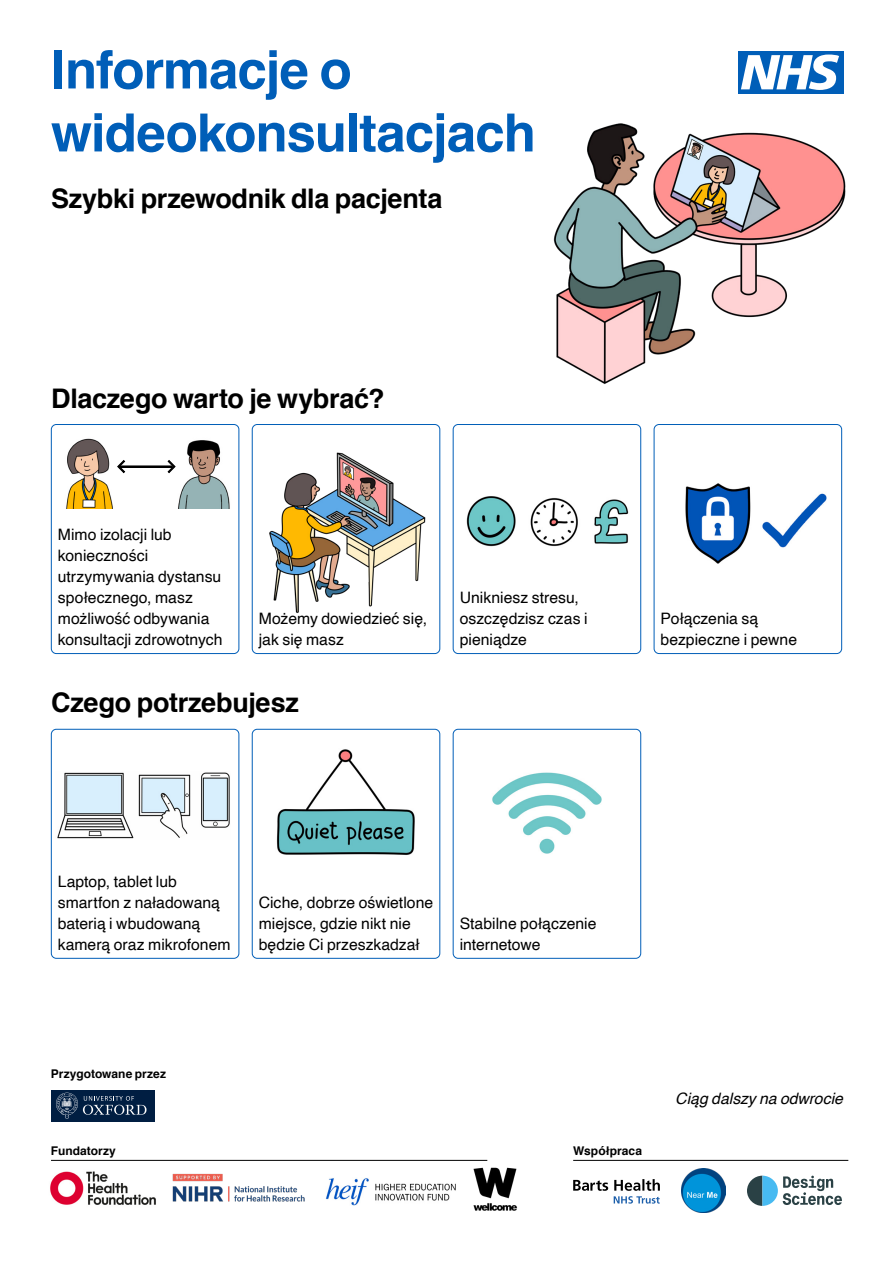
<style>
.page{position:relative;width:893px;height:1263px;background:#fff}
.page>*{position:absolute;margin:0;border:0;box-sizing:border-box;transform-origin:0 0}
.t1{font:700 52.8px/63px "Helvetica";letter-spacing:-.02em;color:#005eb8}
.t2{font:700 27px "Helvetica";letter-spacing:-.01em;color:#000}
.t3{font:15.75px/21px "Helvetica";color:#000}
.t4{font:italic 15.75px "Helvetica";color:#000}
.t5{font:700 12px "Helvetica";letter-spacing:.005em;color:#000}
</style>
<div class="page">
<div style="left:51px;top:729px;width:188px;height:229px;border:1px solid #005eb8;border-radius:5px"></div>
<div style="left:51px;top:424px;width:188px;height:230px;border:1px solid #005eb8;border-radius:5px"></div>
<div style="left:252px;top:729px;width:188px;height:229px;border:1px solid #005eb8;border-radius:5px"></div>
<div style="left:252px;top:424px;width:188px;height:230px;border:1px solid #005eb8;border-radius:5px"></div>
<div style="left:453px;top:729px;width:188px;height:229px;border:1px solid #005eb8;border-radius:5px"></div>
<div style="left:453px;top:424px;width:188px;height:230px;border:1px solid #005eb8;border-radius:5px"></div>
<div style="left:654px;top:424px;width:188px;height:230px;border:1px solid #005eb8;border-radius:5px"></div>
<img style="left:57px;top:772px;width:173px;height:67px">
<img style="left:553px;top:123px;width:293px;height:261px">
<div style="left:738px;top:51px;width:105px;height:43px;background:#005eb8"></div>
<svg style="left:741px;top:55px;width:98px;height:35px"></svg>
<img style="left:276px;top:749px;width:139px;height:106px">
<img style="left:492px;top:772px;width:110px;height:82px">
<img style="left:66px;top:438px;width:47px;height:71px">
<img style="left:178px;top:440px;width:52px;height:69px">
<svg style="left:167px;top:460px;width:9px;height:14px"></svg>
<div style="left:120px;top:465px;width:53px;height:3px;border:1px solid #000"></div>
<svg style="left:117px;top:460px;width:9px;height:14px"></svg>
<img style="left:685px;top:483px;width:142px;height:81px">
<img style="left:466px;top:496px;width:163px;height:51px">
<img style="left:269px;top:452px;width:157px;height:161px">
<svg style="left:573px;top:1179px;width:87px;height:24px"></svg>
<svg style="left:747px;top:1176px;width:95px;height:30px"></svg>
<img style="left:172px;top:1173px;width:133px;height:29px">
<img style="left:465px;top:1159px;width:53px;height:52px">
<img style="left:375px;top:1183px;width:81px;height:18px">
<img style="left:325px;top:1178px;width:44px;height:27px">
<img style="left:681px;top:1169px;width:44px;height:44px">
<hr style="left:51px;top:1160px;width:436px;height:1px;background:#000">
<hr style="left:573px;top:1160px;width:275px;height:1px;background:#000">
<img style="left:50px;top:1171px;width:106px;height:34px">
<div style="left:51px;top:1090px;width:103px;height:32px;background:#001e42"></div>
<svg style="left:56px;top:1093px;width:91px;height:26px"></svg>
<h1 class="t1" style="left:51px;top:39px;width:486px">Informacje o wideokonsultacjach</h1>
<h2 class="t2" style="left:51px;top:177px;width:393px">Szybki przewodnik dla pacjenta</h2>
<h2 class="t2" style="left:51px;top:377px;width:335px">Dlaczego warto je wybrać?</h2>
<p class="t3" style="left:58px;top:524px;width:166px">Mimo izolacji lub konieczności utrzymywania dystansu społecznego, masz możliwość odbywania konsultacji zdrowotnych</p>
<p class="t3" style="left:259px;top:609px;width:170px">Możemy dowiedzieć się, jak się masz</p>
<h2 class="t2" style="left:51px;top:681px;width:249px">Czego potrzebujesz</h2>
<p class="t3" style="left:460px;top:587px;width:129px">Unikniesz stresu, oszczędzisz czas i pieniądze</p>
<p class="t3" style="left:661px;top:608px;width:138px">Połączenia są bezpieczne i pewne</p>
<p class="t3" style="left:58px;top:871px;width:174px">Laptop, tablet lub smartfon z naładowaną baterią i wbudowaną kamerą oraz mikrofonem</p>
<p class="t3" style="left:259px;top:892px;width:176px">Ciche, dobrze oświetlone miejsce, gdzie nikt nie będzie Ci przeszkadzał</p>
<p class="t3" style="left:460px;top:913px;width:138px">Stabilne połączenie internetowe</p>
<p class="t5" style="left:51px;top:1064px;width:117px">Przygotowane przez</p>
<p class="t5" style="left:51px;top:1141px;width:66px">Fundatorzy</p>
<p class="t5" style="left:573px;top:1140px;width:70px">Współpraca</p>
<p class="t4" style="left:675px;top:1086px;width:169px">Ciąg dalszy na odwrocie</p>
</div>
